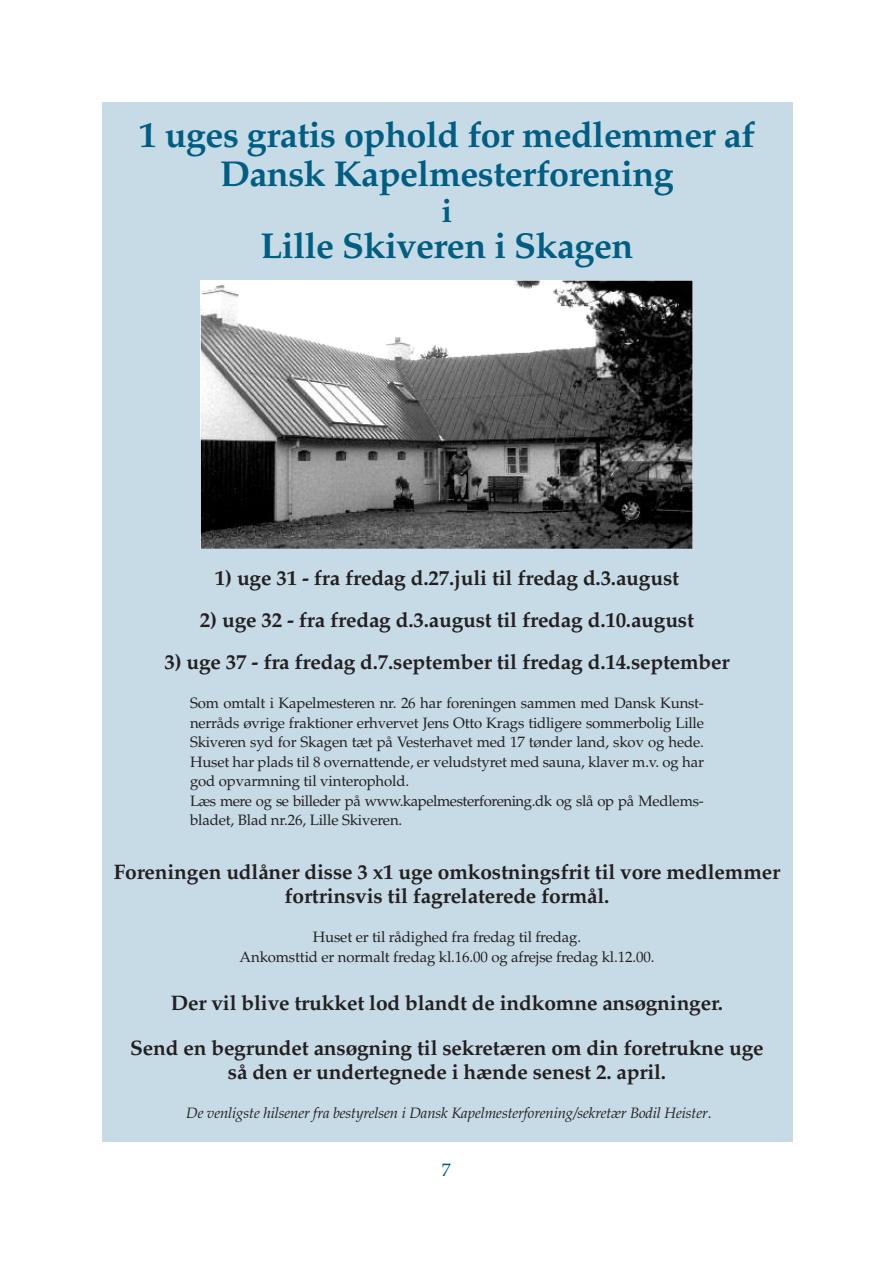
<style>
.page{position:relative;width:893px;height:1263px;background:#fff}
.page>*{position:absolute;margin:0;border:0;box-sizing:border-box;transform-origin:0 0}
.t1{font:700 36px/39px "Palatino";letter-spacing:-.015em;color:#005e82;text-align:center}
.t2{font:700 33px "Palatino";color:#005e82}
.t3{font:700 21px/24px "Palatino";letter-spacing:-.01em;color:#231f20;text-align:center}
.t4{font:18px "Palatino";color:#005e82}
.t5{font:15px/19.5px "Palatino";letter-spacing:-.01em;color:#231f20}
.t6{font:italic 15px "Palatino";letter-spacing:-.01em;color:#231f20}
.s1{font-style:normal}
</style>
<div class="page">
<div style="left:102px;top:102px;width:691px;height:1040px;background:#c7dbe7"></div>
<img style="left:201px;top:281px;width:491px;height:268px">
<h1 class="t1" style="left:139px;top:119px;width:618px">1 uges gratis ophold for medlemmer af<br>Dansk Kapelmesterforening</h1>
<h2 class="t2" style="left:441px;top:198px;width:12px">i</h2>
<h1 class="t1" style="left:260px;top:230px;width:374px">Lille Skiveren i Skagen</h1>
<h3 class="t3" style="left:215px;top:568px;width:466px">1) uge 31 - fra fredag d.27.juli til fredag d.3.august</h3>
<h3 class="t3" style="left:200px;top:610px;width:496px">2) uge 32 - fra fredag d.3.august til fredag d.10.august</h3>
<h3 class="t3" style="left:164px;top:652px;width:567px">3) uge 37 - fra fredag d.7.september til fredag d.14.september</h3>
<p class="t5" style="left:190px;top:695px;width:515px">Som omtalt i Kapelmesteren nr. 26 har foreningen sammen med Dansk Kunst&shy;nerråds øvrige fraktioner erhvervet Jens Otto Krags tidligere sommerbolig Lille Skiveren syd for Skagen tæt på Vesterhavet med 17 tønder land, skov og hede.<br>Huset har plads til 8 overnattende, er veludstyret med sauna, klaver m.v. og har god opvarmning til vinterophold.<br>Læs mere og se billeder på www.kapelmesterforening.dk og slå op på Medlems&shy;bladet, Blad nr.26, Lille Skiveren.</p>
<h3 class="t3" style="left:114px;top:862px;width:668px">Foreningen udlåner disse 3 x1 uge omkostningsfrit til vore medlemmer fortrinsvis til fagrelaterede formål.</h3>
<p class="t5" style="left:240px;top:929px;width:416px;text-align:center">Huset er til rådighed fra fredag til fredag.<br>Ankomsttid er normalt fredag kl.16.00 og afrejse fredag kl.12.00.</p>
<h3 class="t3" style="left:130px;top:982px;width:635px;line-height:45px">Der vil blive trukket lod blandt de indkomne ansøgninger.<br>Send en begrundet ansøgning til sekretæren om din foretrukne uge</h3>
<h3 class="t3" style="left:228px;top:1062px;width:440px">så den er undertegnede i hænde senest 2. april.</h3>
<p class="t6" style="left:186px;top:1107px;width:527px">De venligste hilsener fra bestyrelsen i Dansk Kapelmesterforening/sekretær Bodil Heister<span class="s1">.</span></p>
<p class="t4" style="left:442px;top:1162px;width:10px">7</p>
</div>
